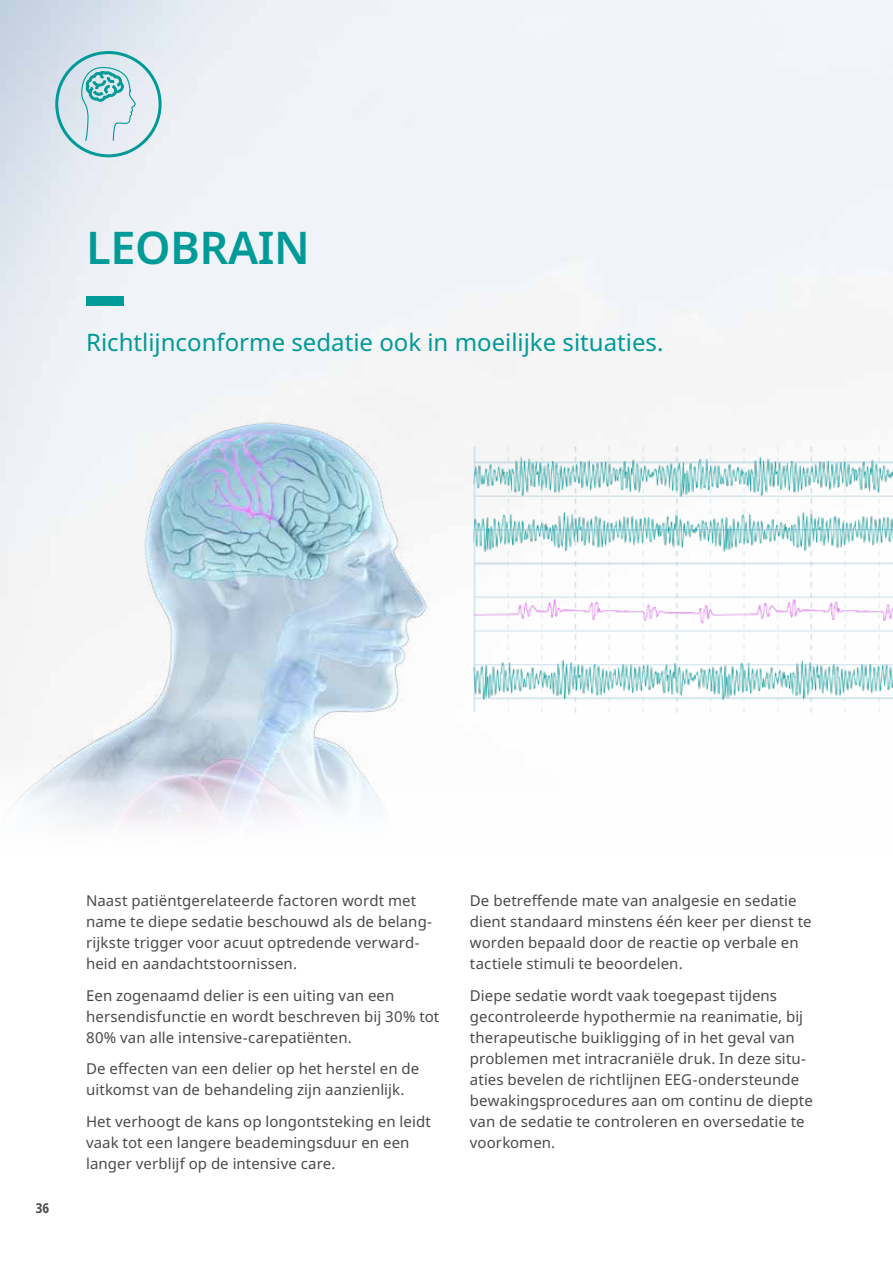
<style>
.page{position:relative;width:893px;height:1263px;background:#fff}
.page>*{position:absolute;margin:0;border:0;box-sizing:border-box;transform-origin:0 0}
.t1{font:600 45px "Noto Sans";letter-spacing:-.01em;color:#009a98}
.t2{font:24px "Noto Sans";color:#009a98}
.t3{font:15px/21px "Noto Sans";letter-spacing:.005em;color:#4a4a49}
.t4{font:700 condensed 13.5px "Noto Sans";color:#4a4a49}
</style>
<div class="page">
<img style="left:0;top:0;width:893px;height:357px">
<svg style="left:79px;top:66px;width:56px;height:76px;background:#bddbe2"></svg>
<div style="left:55px;top:51px;width:107px;height:106px;border:3px solid #009a98;border-radius:50%"></div>
<img style="left:0;top:357px;width:526px;height:397px">
<div style="left:86px;top:296px;width:38px;height:9px;background:#009a98"></div>
<svg style="left:13px;top:754px;width:372px;height:71px"></svg>
<img style="left:420px;top:406px;width:473px;height:348px">
<h1 class="t1" style="left:86px;top:222px;width:225px">LEOBRAIN</h1>
<h2 class="t2" style="left:86px;top:328px;width:579px">Richtlijnconforme sedatie ook in moeilijke situaties.</h2>
<p class="t4" style="left:36px;top:1198px;width:15px">36</p>
<p class="t3" style="left:86px;top:890px;width:347px">Naast patiëntgerelateerde factoren wordt met name te diepe sedatie beschouwd als de belang&shy;rijkste trigger voor acuut optredende verward&shy;heid en aandachtstoornissen.</p>
<p class="t3" style="left:86px;top:985px;width:355px">Een zogenaamd delier is een uiting van een hersendisfunctie en wordt beschreven bij 30% tot<br>80% van alle intensive-carepatiënten.</p>
<p class="t3" style="left:86px;top:1058px;width:335px">De effecten van een delier op het herstel en de uitkomst van de behandeling zijn aanzienlijk.</p>
<p class="t3" style="left:86px;top:1111px;width:346px">Het verhoogt de kans op longontsteking en leidt vaak tot een langere beademingsduur en een langer verblijf op de intensive care.</p>
<p class="t3" style="left:470px;top:890px;width:343px">De betreffende mate van analgesie en sedatie dient standaard minstens één keer per dienst te worden bepaald door de reactie op verbale en tactiele stimuli te beoordelen.</p>
<p class="t3" style="left:470px;top:985px;width:344px">Diepe sedatie wordt vaak toegepast tijdens gecontroleerde hypothermie na reanimatie, bij therapeutische buikligging of in het geval van problemen met intracraniële druk. In deze situ&shy;aties bevelen de richtlijnen EEG-ondersteunde bewakingsprocedures aan om continu de diepte van de sedatie te controleren en oversedatie te voorkomen.</p>
</div>
